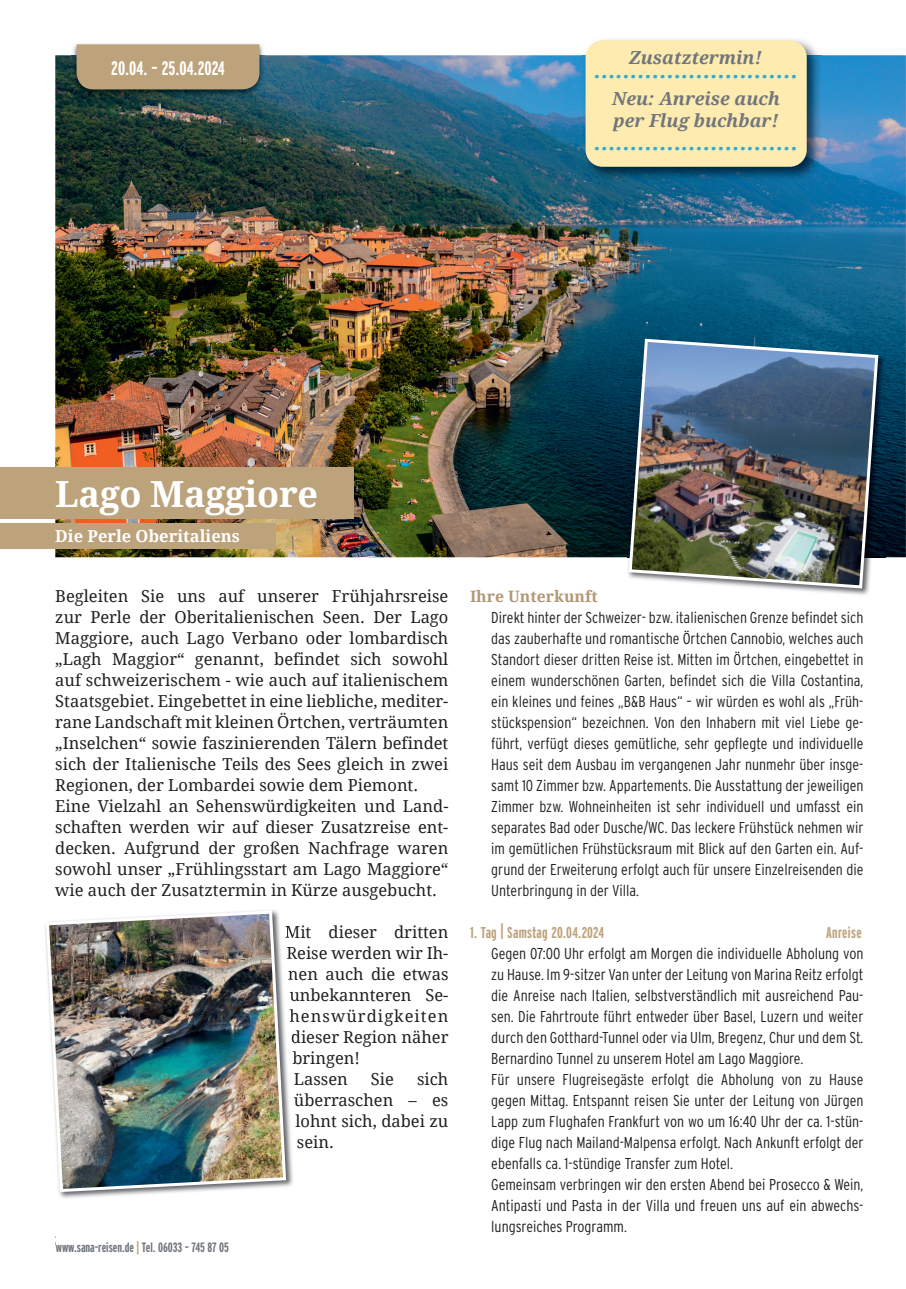
<style>
.page{position:relative;width:906px;height:1289px;background:#fff}
.page>*{position:absolute;margin:0;border:0;box-sizing:border-box;transform-origin:0 0}
.t1{font:700 36px "Droid Serif";letter-spacing:-.01em;color:#fff}
.t2{font:italic 700 22.5px "Droid Serif";color:#34a9cf}
.t3{font:700 19.5px "Interstate Compressed";letter-spacing:.005em;color:#fff}
.t4{font:italic 700 18px/22.5px "Droid Serif";color:#71767c}
.t5{font:16.5px/21px "Droid Serif";color:#231f20}
.t6{font:700 16.5px "Droid Serif";color:#fff}
.t7{font:16.5px "Droid Serif";letter-spacing:.065em;color:#231f20}
.t8{font:300 15.75px/21px "Interstate Condensed";color:#231f20;text-align:justify}
.t9{font:700 15.75px "Interstate Compressed";letter-spacing:.015em;color:#bda37c}
.t10{font:700 15.75px "Droid Serif";color:#b39876}
.t11{font:700 13.5px "Interstate Compressed";color:#71767c}
.s1{color:#bda37c}
</style>
<div class="page">
<img style="left:55px;top:55px;width:851px;height:502px">
<img style="left:72px;top:44px;width:192px;height:53px">
<div style="left:77px;top:44px;width:182px;height:45px;background:#bda37c"></div>
<div style="left:0;top:468px;width:354px;height:51px;background:#bda37c"></div>
<div style="left:0;top:523px;width:275px;height:26px;background:#bda37c"></div>
<img style="left:59px;top:937px;width:235px;height:261px">
<svg style="left:288px;top:926px;width:6px;height:11px"></svg>
<svg style="left:288px;top:946px;width:6px;height:12px"></svg>
<svg style="left:288px;top:967px;width:6px;height:12px"></svg>
<svg style="left:290px;top:988px;width:4px;height:12px"></svg>
<img style="left:290px;top:1009px;width:4px;height:16px">
<svg style="left:292px;top:1030px;width:2px;height:37px"></svg>
<img style="left:45px;top:910px;width:243px;height:283px">
<img style="left:796px;top:337px;width:90px;height:258px">
<img style="left:627px;top:337px;width:253px;height:253px">
<img style="left:582px;top:39px;width:239px;height:143px">
<div style="left:585px;top:40px;width:221px;height:127px;background:#fdebb0;border-radius:17px"></div>
<p class="t3" style="left:111px;top:57px;width:115px">20.04. – 25.04.2024</p>
<p class="t4" style="left:629px;top:47px;width:134px">Zusatztermin!</p>
<h2 class="t2" style="left:594px;top:57px;width:205px">............................</h2>
<p class="t4" style="left:612px;top:87px;width:169px">Neu: Anreise auch per Flug buchbar!</p>
<h2 class="t2" style="left:594px;top:129px;width:205px">............................</h2>
<h1 class="t1" style="left:55px;top:474px;width:264px">Lago Maggiore</h1>
<p class="t6" style="left:55px;top:527px;width:186px">Die Perle Oberitaliens</p>
<p class="t5" style="left:55px;top:585px;width:395px">Begleiten Sie uns auf unserer Frühjahrsreise zur Perle der Oberitalienischen Seen. Der Lago Maggiore, auch Lago Verbano oder lombardisch „Lagh Maggior“ genannt, befindet sich sowohl auf schweizerischem - wie auch auf italienischem Staatsgebiet. Eingebettet in eine liebliche, mediter&shy;rane Landschaft mit kleinen Örtchen, verträumten „Inselchen“ sowie faszinierenden Tälern befindet sich der Italienische Teils des Sees gleich in zwei Regionen, der Lombardei sowie dem Piemont.<br>Eine Vielzahl an Sehenswürdigkeiten und Land&shy;schaften werden wir auf dieser Zusatzreise ent&shy;decken. Aufgrund der großen Nachfrage waren sowohl unser „Frühlingsstart am Lago Maggiore“ wie auch der Zusatztermin in Kürze ausgebucht.</p>
<p class="t5" style="left:285px;top:921px;width:165px">Mit dieser dritten</p>
<p class="t5" style="left:286px;top:942px;width:163px">Reise werden wir Ih-</p>
<p class="t5" style="left:288px;top:963px;width:162px">nen auch die etwas</p>
<p class="t5" style="left:289px;top:984px;width:160px">unbekannteren Se-</p>
<p class="t7" style="left:289px;top:1006px;width:160px">henswürdigkeiten</p>
<p class="t5" style="left:291px;top:1026px;width:159px">dieser Region näher</p>
<p class="t5" style="left:292px;top:1047px;width:69px">bringen!</p>
<p class="t5" style="left:294px;top:1068px;width:55px">Lassen</p>
<p class="t5" style="left:371px;top:1068px;width:25px">Sie</p>
<p class="t5" style="left:294px;top:1068px;width:156px;text-align:justify;text-indent:123px">sich überraschen – es lohnt sich, dabei zu sein.</p>
<p class="t11" style="left:56px;top:1240px;width:175px">www.sana-reisen.de <span class="s1">|</span> Tel. 06033 – 745 87 05</p>
<p class="t10" style="left:470px;top:587px;width:129px">Ihre Unterkunft</p>
<p class="t8" style="left:491px;top:606px;width:374px">Direkt hinter der Schweizer- bzw. italienischen Grenze befindet sich das zauberhafte und romantische Örtchen Cannobio, welches auch Standort dieser dritten Reise ist. Mitten im Örtchen, eingebettet in einem wunderschönen Garten, befindet sich die Villa Costantina, ein kleines und feines „B&amp;B Haus“ – wir würden es wohl als „Früh&shy;stückspension“ bezeichnen. Von den Inhabern mit viel Liebe ge&shy;führt, verfügt dieses gemütliche, sehr gepflegte und individuelle Haus seit dem Ausbau im vergangenen Jahr nunmehr über insge&shy;samt 10 Zimmer bzw. Appartements. Die Ausstattung der jeweiligen Zimmer bzw. Wohneinheiten ist sehr individuell und umfasst ein separates Bad oder Dusche/WC. Das leckere Frühstück nehmen wir im gemütlichen Frühstücksraum mit Blick auf den Garten ein. Auf&shy;grund der Erweiterung erfolgt auch für unsere Einzelreisenden die Unterbringung in der Villa.</p>
<p class="t9" style="left:470px;top:923px;width:135px">1. Tag | Samstag 20.04.2024</p>
<p class="t9" style="left:826px;top:923px;width:37px">Anreise</p>
<p class="t8" style="left:491px;top:942px;width:374px;text-align:left">Gegen 07:00 Uhr erfolgt am Morgen die individuelle Abholung von zu Hause. Im 9-sitzer Van unter der Leitung von Marina Reitz erfolgt die Anreise nach Italien, selbstverständlich mit ausreichend Pau&shy;sen. Die Fahrtroute führt entweder über Basel, Luzern und weiter durch den Gotthard-Tunnel oder via Ulm, Bregenz, Chur und dem St.<br>Bernardino Tunnel zu unserem Hotel am Lago Maggiore.<br>Für unsere Flugreisegäste erfolgt die Abholung von zu Hause gegen Mittag. Entspannt reisen Sie unter der Leitung von Jürgen Lapp zum Flughafen Frankfurt von wo um 16:40 Uhr der ca. 1-stün&shy;dige Flug nach Mailand-Malpensa erfolgt. Nach Ankunft erfolgt der ebenfalls ca. 1-stündige Transfer zum Hotel.<br>Gemeinsam verbringen wir den ersten Abend bei Prosecco &amp; Wein, Antipasti und Pasta in der Villa und freuen uns auf ein abwechs&shy;lungsreiches Programm.</p>
</div>
